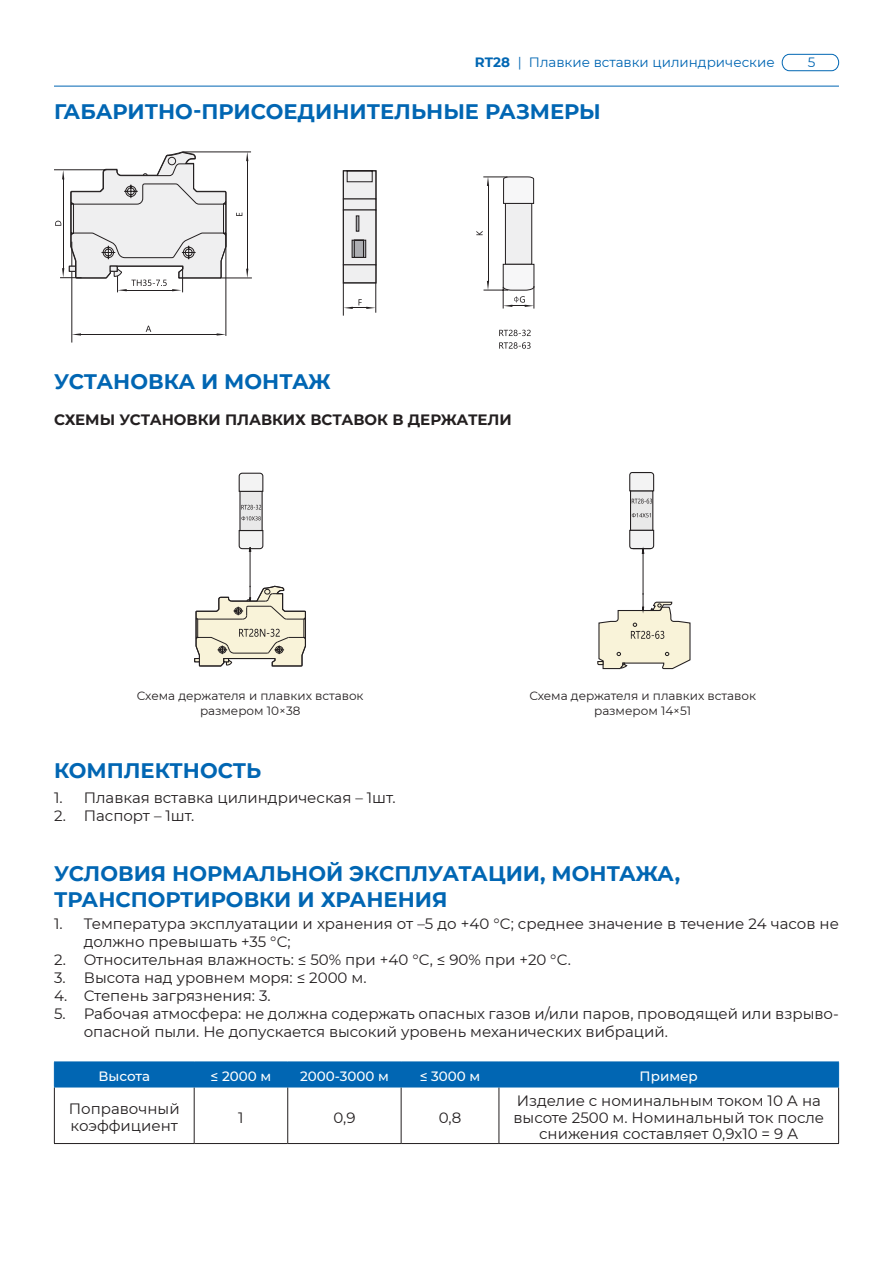
<style>
.page{position:relative;width:893px;height:1263px;background:#fff}
.page>*{position:absolute;margin:0;border:0;box-sizing:border-box;transform-origin:0 0}
.Голубой_заголовок{font:700 21px "Montserrat";color:#0166b3}
.Текст{font:700 21px "Montserrat";color:#0166b3}
.Текст_Т__центр{font:15px/18px "Montserrat";color:#231f20}
.Жирный_текст{font:700 15px "Montserrat";color:#231f20}
.t1{font:13.5px "Montserrat";color:#0166b3}
.Головная_строка{font:500 13.5px "Montserrat";color:#fff}
.Подписи_к_картинкам{font:12px "Montserrat";color:#231f20}
.s1{font-weight:700}
</style>
<div class="page">
<div style="left:782px;top:54px;width:57px;height:17px;border:1px solid #0166b3;border-radius:8px"></div>
<hr style="left:54px;top:86px;width:785px;height:1px;background:#0166b3">
<svg style="left:345px;top:172px;width:29px;height:27px"></svg>
<div style="left:343px;top:199px;width:33px;height:11px;background:#efeff0;border:1px solid #231f20"></div>
<div style="left:343px;top:210px;width:33px;height:55px;background:#efeff0;border:1px solid #231f20"></div>
<div style="left:343px;top:265px;width:33px;height:18px;background:#efeff0"></div>
<svg style="left:352px;top:240px;width:14px;height:18px"></svg>
<div style="left:356px;top:216px;width:3px;height:15px;border:1px solid #231f20"></div>
<hr style="left:72px;top:242px;width:1px;height:101px;background:#231f20">
<hr style="left:226px;top:233px;width:1px;height:103px;background:#231f20">
<hr style="left:343px;top:283px;width:1px;height:33px;background:#231f20">
<hr style="left:375px;top:283px;width:1px;height:30px;background:#231f20">
<svg style="left:72px;top:333px;width:9px;height:3px"></svg>
<hr style="left:81px;top:334px;width:136px;height:1px;background:#231f20">
<svg style="left:217px;top:333px;width:9px;height:3px"></svg>
<hr style="left:54px;top:169px;width:52px;height:1px;background:#231f20">
<hr style="left:220px;top:278px;width:32px;height:1px;background:#231f20">
<hr style="left:183px;top:152px;width:68px;height:1px;background:#231f20">
<svg style="left:246px;top:152px;width:2px;height:9px"></svg>
<hr style="left:247px;top:161px;width:1px;height:108px;background:#231f20">
<svg style="left:246px;top:269px;width:2px;height:9px"></svg>
<svg style="left:146px;top:326px;width:5px;height:6px"></svg>
<svg style="left:343px;top:299px;width:33px;height:10px"></svg>
<svg style="left:236px;top:213px;width:6px;height:3px"></svg>
<div style="left:505px;top:203px;width:27px;height:62px;background:#efeff0;border:1px solid #231f20"></div>
<svg style="left:483px;top:176px;width:51px;height:28px"></svg>
<hr style="left:488px;top:185px;width:1px;height:96px;background:#231f20">
<svg style="left:476px;top:231px;width:7px;height:4px"></svg>
<svg style="left:499px;top:330px;width:32px;height:19px"></svg>
<div style="left:343px;top:170px;width:33px;height:113px;border:1px solid #231f20"></div>
<svg style="left:483px;top:263px;width:52px;height:46px"></svg>
<svg style="left:55px;top:151px;width:172px;height:141px"></svg>
<div style="left:240px;top:491px;width:22px;height:39px;background:#e9e9e9"></div>
<svg style="left:238px;top:472px;width:26px;height:20px"></svg>
<svg style="left:241px;top:505px;width:20px;height:5px"></svg>
<svg style="left:241px;top:516px;width:20px;height:4px"></svg>
<svg style="left:194px;top:529px;width:112px;height:138px"></svg>
<div style="left:630px;top:491px;width:23px;height:39px;background:#e9e9e9"></div>
<div style="left:630px;top:490px;width:23px;height:41px;border:1px solid #231f20"></div>
<svg style="left:629px;top:472px;width:26px;height:20px"></svg>
<svg style="left:632px;top:499px;width:20px;height:4px"></svg>
<svg style="left:597px;top:529px;width:93px;height:140px"></svg>
<svg style="left:632px;top:513px;width:19px;height:4px"></svg>
<hr style="left:54px;top:1087px;width:1px;height:56px;background:#231f20">
<hr style="left:194px;top:1087px;width:1px;height:56px;background:#231f20">
<hr style="left:287px;top:1087px;width:1px;height:56px;background:#231f20">
<hr style="left:401px;top:1087px;width:1px;height:56px;background:#231f20">
<hr style="left:499px;top:1087px;width:1px;height:56px;background:#231f20">
<hr style="left:838px;top:1087px;width:1px;height:56px;background:#231f20">
<hr style="left:54px;top:1143px;width:140px;height:1px;background:#231f20">
<hr style="left:194px;top:1143px;width:94px;height:1px;background:#231f20">
<hr style="left:288px;top:1143px;width:113px;height:1px;background:#231f20">
<hr style="left:401px;top:1143px;width:98px;height:1px;background:#231f20">
<hr style="left:499px;top:1143px;width:340px;height:1px;background:#231f20">
<hr style="left:54px;top:1061px;width:140px;height:1px;background:#0166b3">
<hr style="left:194px;top:1061px;width:94px;height:1px;background:#0166b3">
<hr style="left:288px;top:1061px;width:113px;height:1px;background:#0166b3">
<hr style="left:401px;top:1061px;width:98px;height:1px;background:#0166b3">
<hr style="left:499px;top:1061px;width:340px;height:1px;background:#0166b3">
<div style="left:54px;top:1062px;width:785px;height:25px;background:#0166b3"></div>
<hr style="left:54px;top:1087px;width:140px;height:1px;background:#0166b3">
<hr style="left:194px;top:1087px;width:94px;height:1px;background:#0166b3">
<hr style="left:288px;top:1087px;width:113px;height:1px;background:#0166b3">
<hr style="left:401px;top:1087px;width:98px;height:1px;background:#0166b3">
<hr style="left:499px;top:1087px;width:340px;height:1px;background:#0166b3">
<p class="t1" style="left:475px;top:53px;width:301px"><span class="s1">RT28</span> | Плавкие вставки цилиндрические</p>
<p class="t1" style="left:808px;top:53px;width:9px">5</p>
<p class="Текст" style="left:54px;top:96px;width:548px">ГАБАРИТНО-ПРИСОЕДИНИТЕЛЬНЫЕ РАЗМЕРЫ</p>
<p class="Текст" style="left:54px;top:366px;width:278px">УСТАНОВКА И МОНТАЖ</p>
<p class="Жирный_текст" style="left:54px;top:409px;width:459px">СХЕМЫ УСТАНОВКИ ПЛАВКИХ ВСТАВОК В ДЕРЖАТЕЛИ</p>
<p class="Подписи_к_картинкам" style="left:137px;top:688px;width:228px">Схема держателя и плавких вставок</p>
<p class="Подписи_к_картинкам" style="left:200px;top:702px;width:102px">размером 10×38</p>
<p class="Подписи_к_картинкам" style="left:529px;top:688px;width:228px">Схема держателя и плавких вставок</p>
<p class="Подписи_к_картинкам" style="left:594px;top:702px;width:99px">размером 14×51</p>
<p class="Голубой_заголовок" style="left:54px;top:756px;width:209px">КОМПЛЕКТНОСТЬ</p>
<p class="Текст_Т__центр" style="left:54px;top:788px;width:343px">1. Плавкая вставка цилиндрическая – 1шт.</p>
<p class="Текст_Т__центр" style="left:54px;top:806px;width:142px">2. Паспорт – 1шт.</p>
<p class="Голубой_заголовок" style="left:54px;top:859px;width:628px">УСЛОВИЯ НОРМАЛЬНОЙ ЭКСПЛУАТАЦИИ, МОНТАЖА,</p>
<p class="Голубой_заголовок" style="left:54px;top:884px;width:395px">ТРАНСПОРТИРОВКИ И ХРАНЕНИЯ</p>
<p class="Текст_Т__центр" style="left:84px;top:914px;width:757px;text-indent:-30px">1. Температура эксплуатации и хранения от –5 до +40 °C; среднее значение в течение 24 часов не должно превышать +35 °C;</p>
<p class="Текст_Т__центр" style="left:54px;top:950px;width:518px">2. Относительная влажность: ≤ 50% при +40 °C, ≤ 90% при +20 °C.</p>
<p class="Текст_Т__центр" style="left:54px;top:968px;width:314px">3. Высота над уровнем моря: ≤ 2000 м.</p>
<p class="Текст_Т__центр" style="left:54px;top:986px;width:218px">4. Степень загрязнения: 3.</p>
<p class="Текст_Т__центр" style="left:84px;top:1004px;width:757px;text-indent:-30px">5. Рабочая атмосфера: не должна содержать опасных газов и/или паров, проводящей или взрыво&shy;опасной пыли. Не допускается высокий уровень механических вибраций.</p>
<p class="Головная_строка" style="left:98px;top:1067px;width:53px">Высота</p>
<p class="Головная_строка" style="left:211px;top:1067px;width:62px">≤ 2000 м</p>
<p class="Головная_строка" style="left:300px;top:1067px;width:90px">2000-3000 м</p>
<p class="Головная_строка" style="left:420px;top:1067px;width:62px">≤ 3000 м</p>
<p class="Головная_строка" style="left:640px;top:1067px;width:60px">Пример</p>
<p class="Текст_Т__центр" style="left:69px;top:1099px;width:112px">Поправочный</p>
<p class="Текст_Т__центр" style="left:71px;top:1116px;width:109px">коэффициент</p>
<p class="Текст_Т__центр" style="left:513px;top:1092px;width:312px;line-height:16.5px;text-align:center">Изделие с номинальным током 10 А на высоте 2500 м. Номинальный ток после снижения составляет 0,9х10 = 9 А</p>
<p class="Текст_Т__центр" style="left:238px;top:1108px;width:7px">1</p>
<p class="Текст_Т__центр" style="left:333px;top:1108px;width:24px">0,9</p>
<p class="Текст_Т__центр" style="left:439px;top:1108px;width:24px">0,8</p>
</div>
